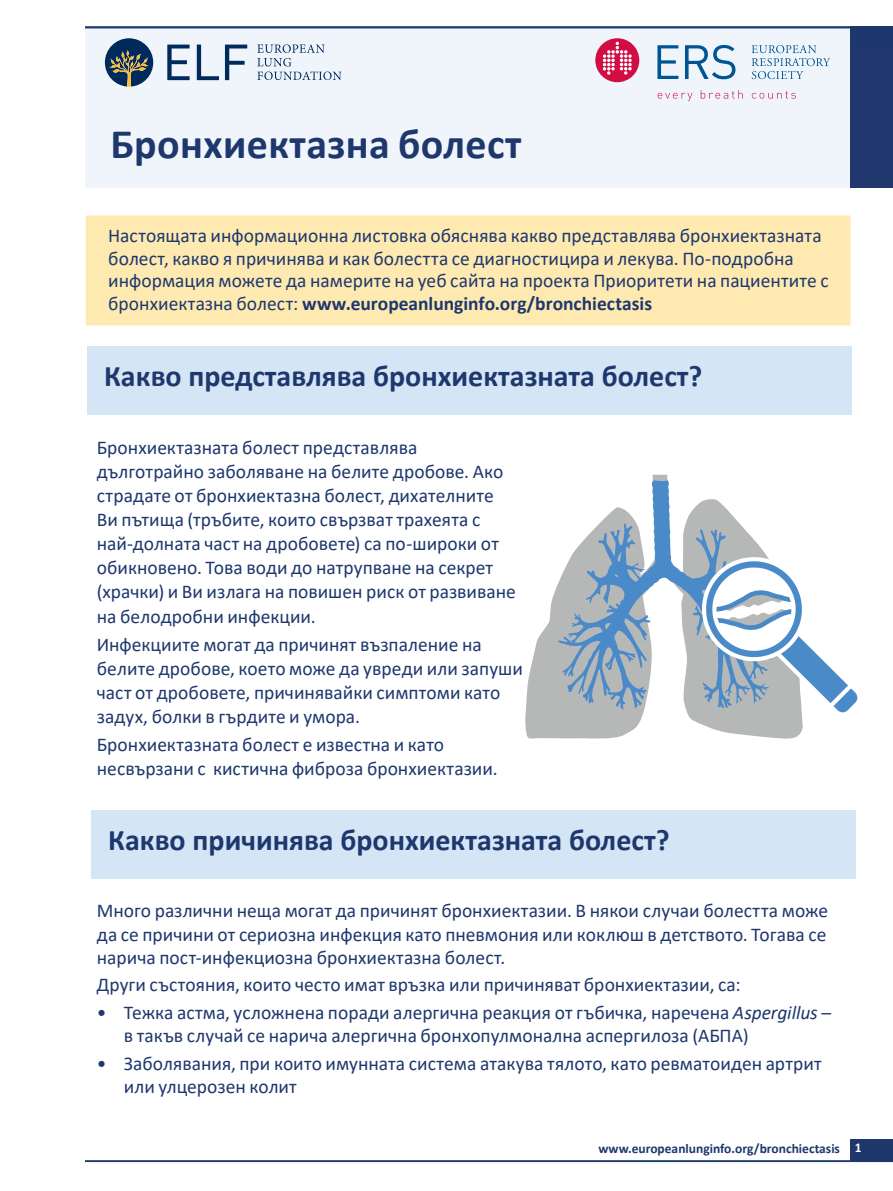
<style>
.page{position:relative;width:893px;height:1191px;background:#fff}
.page>*{position:absolute;margin:0;border:0;box-sizing:border-box;transform-origin:0 0}
.H___Article_title{font:700 42px "Calibri";letter-spacing:.01em;color:#1e376d}
.t1{font:700 30px "Calibri";color:#1e376d}
.H___B-head{font:19.5px/24px "Calibri";color:#1e376d}
.Folio_left{font:700 13.5px "Calibri";color:#1e376d}
.s1{font-weight:700}
.s2{font-style:italic}
.s3{color:#fff}
</style>
<div class="page">
<div style="left:85px;top:26px;width:808px;height:162px;background:#eff5fb"></div>
<hr style="left:85px;top:26px;width:808px;height:2px;background:#1e376d">
<div style="left:850px;top:26px;width:43px;height:162px;background:#20386d"></div>
<div style="left:850px;top:1138px;width:43px;height:23px;background:#1e376d"></div>
<hr style="left:85px;top:1160px;width:808px;height:2px;background:#1e376d">
<svg style="left:167px;top:45px;width:23px;height:35px"></svg>
<svg style="left:197px;top:45px;width:22px;height:35px"></svg>
<svg style="left:225px;top:45px;width:22px;height:35px"></svg>
<svg style="left:257px;top:44px;width:84px;height:36px"></svg>
<svg style="left:105px;top:38px;width:48px;height:49px"></svg>
<svg style="left:752px;top:45px;width:78px;height:34px"></svg>
<svg style="left:657px;top:45px;width:21px;height:34px"></svg>
<svg style="left:658px;top:93px;width:34px;height:8px"></svg>
<svg style="left:701px;top:90px;width:42px;height:9px"></svg>
<svg style="left:752px;top:91px;width:44px;height:8px"></svg>
<div style="left:595px;top:38px;width:44px;height:44px;background:#d20d44;border-radius:50%"></div>
<svg style="left:603px;top:42px;width:29px;height:33px"></svg>
<svg style="left:685px;top:45px;width:50px;height:34px"></svg>
<div style="left:86px;top:215px;width:764px;height:110px;background:#feeab0"></div>
<div style="left:87px;top:346px;width:764px;height:68px;background:#d4e5f5"></div>
<div style="left:91px;top:810px;width:764px;height:68px;background:#d4e5f5"></div>
<svg style="left:525px;top:475px;width:278px;height:264px"></svg>
<svg style="left:558px;top:480px;width:214px;height:229px"></svg>
<svg style="left:697px;top:552px;width:161px;height:166px"></svg>
<p class="H___Article_title" style="left:111px;top:115px;width:412px">Бронхиектазна болест</p>
<p class="H___B-head" style="left:108px;top:224px;width:722px;line-height:22.5px">Настоящата информационна листовка обяснява какво представлява бронхиектазната болест, какво я причинява и как болестта се диагностицира и лекува. По-подробна информация можете да намерите на уеб сайта на проекта Приоритети на пациентите с бронхиектазна болест: <span class="s1">www.europeanlunginfo.org/bronchiectasis</span></p>
<p class="t1" style="left:104px;top:355px;width:600px">Какво представлява бронхиектазната болест?</p>
<p class="H___B-head" style="left:97px;top:435px;width:421px">Бронхиектазната болест представлява дълготрайно заболяване на белите дробове. Ако страдате от бронхиектазна болест, дихателните Ви пътища (тръбите, които свързват трахеята с най-долната част на дробовете) са по-широки от обикновено. Това води до натрупване на секрет (храчки) и Ви излага на повишен риск от развиване на белодробни инфекции.</p>
<p class="H___B-head" style="left:97px;top:632px;width:428px">Инфекциите могат да причинят възпаление на белите дробове, което може да увреди или запуши част от дробовете, причинявайки симптоми като задух, болки в гърдите и умора.</p>
<p class="H___B-head" style="left:97px;top:732px;width:402px">Бронхиектазната болест е известна и като несвързани с кистична фиброза бронхиектазии.</p>
<p class="t1" style="left:108px;top:819px;width:563px">Какво причинява бронхиектазната болест?</p>
<p class="H___B-head" style="left:97px;top:899px;width:733px;line-height:23.2px;text-align:justify">Много различни неща могат да причинят бронхиектазии. В някои случаи болестта може да се причини от сериозна инфекция като пневмония или коклюш в детството. Тогава се нарича пост-инфекциозна бронхиектазна болест.</p>
<p class="H___B-head" style="left:97px;top:972px;width:645px">Други състояния, които често имат връзка или причиняват бронхиектазии, са:</p>
<p class="H___B-head" style="left:124px;top:1000px;width:709px;line-height:23.2px;text-indent:-27px">• Тежка астма, усложнена поради алергична реакция от гъбичка, наречена <span class="s2">Aspergillus</span> – в такъв случай се нарича алергична бронхопулмонална аспергилоза (АБПА)</p>
<p class="H___B-head" style="left:124px;top:1051px;width:699px;line-height:23.2px;text-indent:-27px">• Заболявания, при които имунната система атакува тялото, като ревматоиден артрит или улцерозен колит</p>
<p class="Folio_left" style="left:598px;top:1139px;width:265px">www.europeanlunginfo.org/bronchiectasis <span class="s3">1</span></p>
</div>
